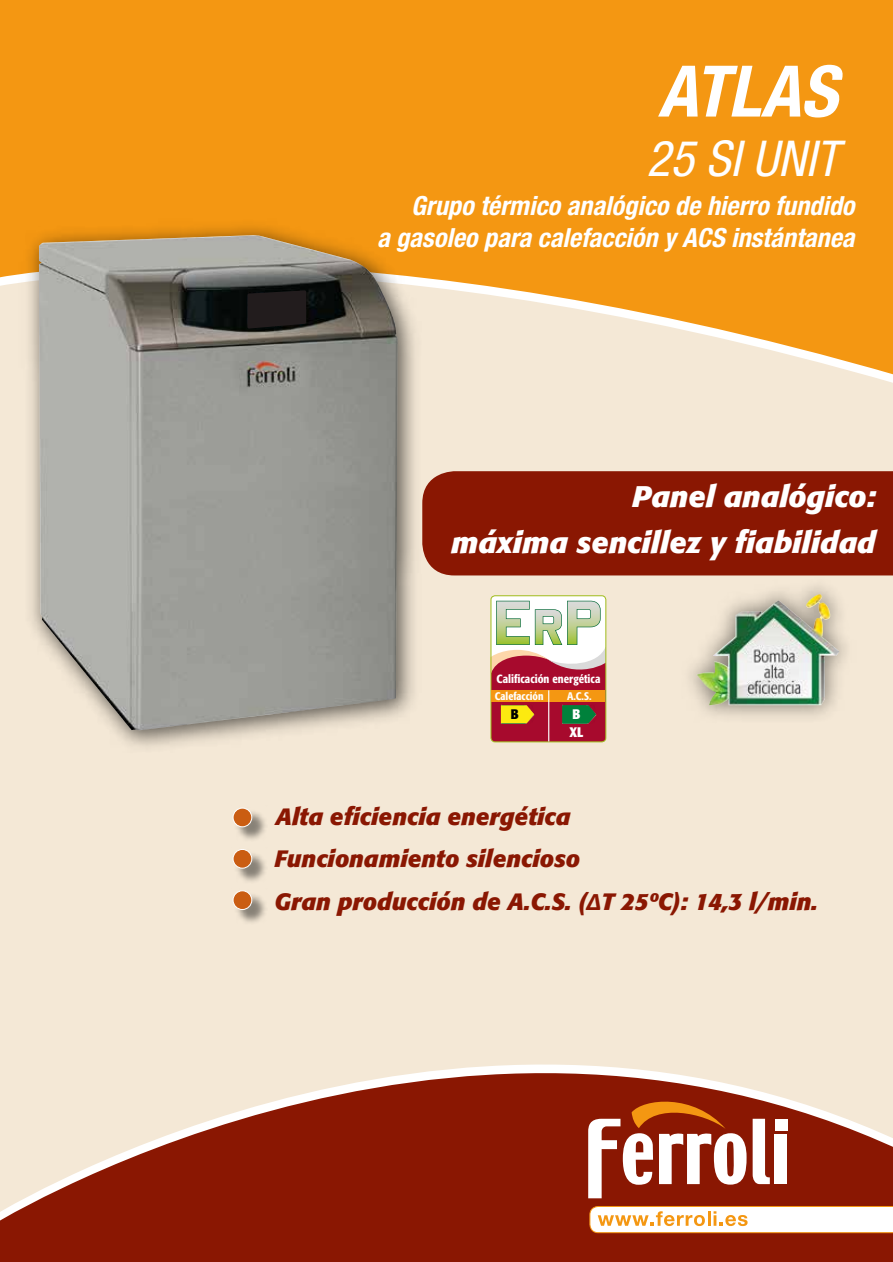
<style>
.page{position:relative;width:893px;height:1262px;background:#fff}
.page>*{position:absolute;margin:0;border:0;box-sizing:border-box;transform-origin:0 0}
.t1{font:italic 700 condensed 71.1px "Helvetica Neue";color:#fff}
.t2{font:italic condensed 49.5px "Helvetica Neue";color:#fff}
.t3{font:italic 700 29.7px/45.5px "Formata";color:#fff;text-align:right}
.t4{font:italic 700 condensed 26.4px/31.7px "Helvetica Neue";color:#fff;text-align:right}
.t5{font:italic 700 23.55px/42px "Formata";color:#8a1702}
.t6{font:700 condensed 13.65px "Formata";color:#fff}
.t7{font:700 condensed 13.65px "Formata";color:#000}
.t8{font:500 condensed 11.85px "Formata";color:#fff}
.t9{font:500 condensed 10.95px "Formata";color:#fff}
.s1{font-family:"Myriad Pro"}
</style>
<div class="page">
<div style="left:0;top:0;width:892px;height:1262px;background:#f4e8d6"></div>
<svg style="left:0;top:0;width:892px;height:377px;background:#f49f25"></svg>
<svg style="left:0;top:1064px;width:892px;height:198px;fill:#8a1702"></svg>
<svg style="left:588px;top:1092px;width:158px;height:106px;background:#b2634e"></svg>
<svg style="left:752px;top:1118px;width:17px;height:66px"></svg>
<div style="left:774px;top:1134px;width:13px;height:50px;background:#fff"></div>
<div style="left:774px;top:1118px;width:13px;height:12px;background:#fff"></div>
<svg style="left:589px;top:1206px;width:303px;height:27px;background:#fcebd5"></svg>
<div style="left:447px;top:471px;width:445px;height:104px;background:#8a1702"></div>
<img style="left:232px;top:809px;width:34px;height:31px">
<div style="left:233px;top:808px;width:19px;height:18px;background:#ca5d12;border-radius:50%"></div>
<div style="left:233px;top:807px;width:19px;height:20px;border:1px solid #fff;border-radius:50%"></div>
<img style="left:232px;top:854px;width:34px;height:28px">
<div style="left:233px;top:849px;width:19px;height:19px;background:#ca5d12;border-radius:50%"></div>
<div style="left:233px;top:849px;width:19px;height:19px;border:1px solid #fff;border-radius:50%"></div>
<img style="left:232px;top:895px;width:34px;height:28px">
<div style="left:233px;top:890px;width:19px;height:19px;background:#ca5d12;border-radius:50%"></div>
<div style="left:233px;top:890px;width:19px;height:20px;border:1px solid #fff;border-radius:50%"></div>
<img style="left:2px;top:201px;width:445px;height:546px">
<img style="left:39px;top:235px;width:358px;height:495px">
<svg style="left:247px;top:290px;width:59px;height:38px;background:#1f1a1b"></svg>
<img style="left:669px;top:567px;width:198px;height:150px">
<img style="left:737px;top:595px;width:84px;height:34px">
<div style="left:491px;top:596px;width:115px;height:146px;background:#fff;border-radius:4px"></div>
<div style="left:490px;top:595px;width:116px;height:147px;border:1px solid #a0bc1c;border-radius:4px"></div>
<svg style="left:491px;top:601px;width:115px;height:141px"></svg>
<h1 class="t1" style="left:658px;top:48px;width:181px">ATLAS</h1>
<h2 class="t2" style="left:646px;top:129px;width:194px">25 SI UNIT</h2>
<p class="t4" style="left:377px;top:189px;width:479px">Grupo térmico analógico de hierro fundido<br>a gasoleo para calefacción y ACS instántanea</p>
<p class="t3" style="left:451px;top:474px;width:426px">Panel analógico:<br>máxima sencillez y fiabilidad</p>
<p class="t8" style="left:496px;top:671px;width:105px">Calificación energética</p>
<p class="t9" style="left:495px;top:689px;width:50px">Calefacción</p>
<p class="t9" style="left:567px;top:689px;width:26px">A.C.S.</p>
<p class="t6" style="left:569px;top:724px;width:15px">XL</p>
<p class="t7" style="left:511px;top:705px;width:9px">B</p>
<p class="t6" style="left:572px;top:705px;width:9px">B</p>
<p class="t5" style="left:274px;top:796px;width:545px">Alta eficiencia energética<br>Funcionamiento silencioso<br>Gran producción de A.C.S. (<span class="s1">∆</span>T 25ºC): 14,3 l/min.</p>
</div>
